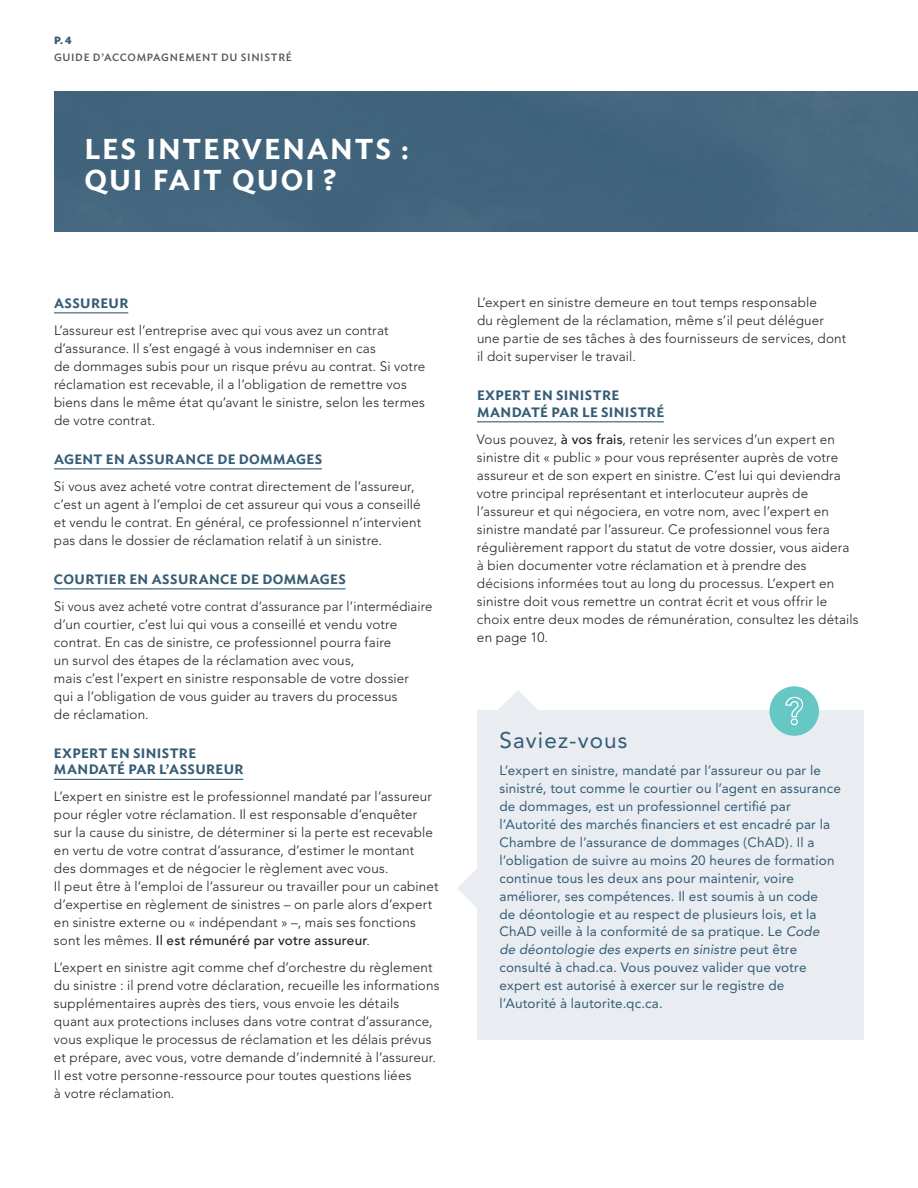
<style>
.page{position:relative;width:918px;height:1188px;background:#fff}
.page>*{position:absolute;margin:0;border:0;box-sizing:border-box;transform-origin:0 0}
.t1{font:600 28.5px/31.5px "Ideal Sans";letter-spacing:.065em;color:#fff}
.t2{font:22.5px "Avenir";letter-spacing:.05em;color:#355c75}
.t3{font:300 13.5px/18px "Avenir";letter-spacing:.01em;color:#231f20}
.t4{font:13.5px/18px "Avenir";letter-spacing:.01em;color:#355c75}
.t5{font:600 13.5px/16.5px "Ideal Sans";letter-spacing:.03em;color:#355c75}
.t6{font:500 10.5px "Ideal Sans";letter-spacing:.065em;color:#57585a}
.t7{font:700 10.5px "Ideal Sans";color:#355c75}
.s1{font-weight:500}
.s2{font-style:italic}
</style>
<div class="page">
<div style="left:54px;top:92px;width:864px;height:139px;background:#42657d"></div>
<hr style="left:54px;top:312px;width:74px;height:1px;background:#355c75">
<hr style="left:54px;top:468px;width:268px;height:1px;background:#355c75">
<hr style="left:54px;top:588px;width:292px;height:1px;background:#355c75">
<hr style="left:54px;top:779px;width:189px;height:1px;background:#355c75">
<hr style="left:477px;top:421px;width:187px;height:1px;background:#355c75">
<div style="left:477px;top:710px;width:387px;height:330px;background:#e9edf1"></div>
<div style="left:770px;top:686px;width:49px;height:50px;background:#66c7c5;border-radius:50%"></div>
<svg style="left:785px;top:696px;width:19px;height:30px"></svg>
<svg style="left:457px;top:869px;width:20px;height:39px"></svg>
<svg style="left:498px;top:690px;width:40px;height:20px"></svg>
<p class="t7" style="left:54px;top:32px;width:19px">p. 4</p>
<p class="t6" style="left:54px;top:49px;width:239px">GUIDE D’ACCOMPAGNEMENT DU SINISTRÉ</p>
<h1 class="t1" style="left:85px;top:131px;width:326px">LES INTERVENANTS :<br>QUI FAIT QUOI ?</h1>
<p class="t5" style="left:54px;top:294px;width:76px">ASSUREUR</p>
<p class="t3" style="left:54px;top:321px;width:373px">L’assureur est l’entreprise avec qui vous avez un contrat d’assurance. Il s’est engagé à vous indemniser en cas<br>de dommages subis pour un risque prévu au contrat. Si votre réclamation est recevable, il a l’obligation de remettre vos biens dans le même état qu’avant le sinistre, selon les termes de votre contrat.</p>
<p class="t5" style="left:54px;top:450px;width:270px">AGENT EN ASSURANCE DE DOMMAGES</p>
<p class="t3" style="left:54px;top:477px;width:369px">Si vous avez acheté votre contrat directement de l’assureur, c’est un agent à l’emploi de cet assureur qui vous a conseillé et vendu le contrat. En général, ce professionnel n’intervient pas dans le dossier de réclamation relatif à un sinistre.</p>
<p class="t5" style="left:54px;top:570px;width:293px">COURTIER EN ASSURANCE DE DOMMAGES</p>
<p class="t3" style="left:54px;top:597px;width:380px">Si vous avez acheté votre contrat d’assurance par l’intermédiaire d’un courtier, c’est lui qui vous a conseillé et vendu votre contrat. En cas de sinistre, ce professionnel pourra faire<br>un survol des étapes de la réclamation avec vous,<br>mais c’est l’expert en sinistre responsable de votre dossier<br>qui a l’obligation de vous guider au travers du processus<br>de réclamation.</p>
<p class="t5" style="left:54px;top:744px;width:191px">EXPERT EN SINISTRE<br>MANDATÉ PAR L’ASSUREUR</p>
<p class="t3" style="left:54px;top:788px;width:386px">L’expert en sinistre est le professionnel mandaté par l’assureur pour régler votre réclamation. Il est responsable d’enquêter sur la cause du sinistre, de déterminer si la perte est recevable en vertu de votre contrat d’assurance, d’estimer le montant des dommages et de négocier le règlement avec vous.<br>Il peut être à l’emploi de l’assureur ou travailler pour un cabinet d’expertise en règlement de sinistres – on parle alors d’expert en sinistre externe ou « indépendant » –, mais ses fonctions sont les mêmes. <span class="s1">Il est rémunéré par votre assureur</span>.</p>
<p class="t3" style="left:54px;top:959px;width:387px">L’expert en sinistre agit comme chef d’orchestre du règlement du sinistre : il prend votre déclaration, recueille les informations supplémentaires auprès des tiers, vous envoie les détails<br>quant aux protections incluses dans votre contrat d’assurance, vous explique le processus de réclamation et les délais prévus et prépare, avec vous, votre demande d’indemnité à l’assureur.<br>Il est votre personne-ressource pour toutes questions liées<br>à votre réclamation.</p>
<p class="t3" style="left:477px;top:294px;width:371px">L’expert en sinistre demeure en tout temps responsable<br>du règlement de la réclamation, même s’il peut déléguer une partie de ses tâches à des fournisseurs de services, dont il doit superviser le travail.</p>
<p class="t5" style="left:477px;top:386px;width:189px">EXPERT EN SINISTRE<br>MANDATÉ PAR LE SINISTRÉ</p>
<p class="t3" style="left:477px;top:430px;width:383px">Vous pouvez, <span class="s1">à vos frais</span>, retenir les services d’un expert en sinistre dit « public » pour vous représenter auprès de votre assureur et de son expert en sinistre. C’est lui qui deviendra votre principal représentant et interlocuteur auprès de l’assureur et qui négociera, en votre nom, avec l’expert en sinistre mandaté par l’assureur. Ce professionnel vous fera régulièrement rapport du statut de votre dossier, vous aidera à bien documenter votre réclamation et à prendre des décisions informées tout au long du processus. L’expert en sinistre doit vous remettre un contrat écrit et vous offrir le choix entre deux modes de rémunération, consultez les détails en page 10.</p>
<h2 class="t2" style="left:500px;top:727px;width:129px">Saviez-vous</h2>
<p class="t4" style="left:500px;top:761px;width:343px">L’expert en sinistre, mandaté par l’assureur ou par le sinistré, tout comme le courtier ou l’agent en assurance de dommages, est un professionnel certifié par l’Autorité des marchés financiers et est encadré par la Chambre de l’assurance de dommages (ChAD). Il a l’obligation de suivre au moins 20 heures de formation continue tous les deux ans pour maintenir, voire améliorer, ses compétences. Il est soumis à un code<br>de déontologie et au respect de plusieurs lois, et la ChAD veille à la conformité de sa pratique. Le <span class="s2">Code<br>de déontologie des experts en sinistre</span> peut être consulté à chad.ca. Vous pouvez valider que votre expert est autorisé à exercer sur le registre de l’Autorité à lautorite.qc.ca.</p>
</div>
